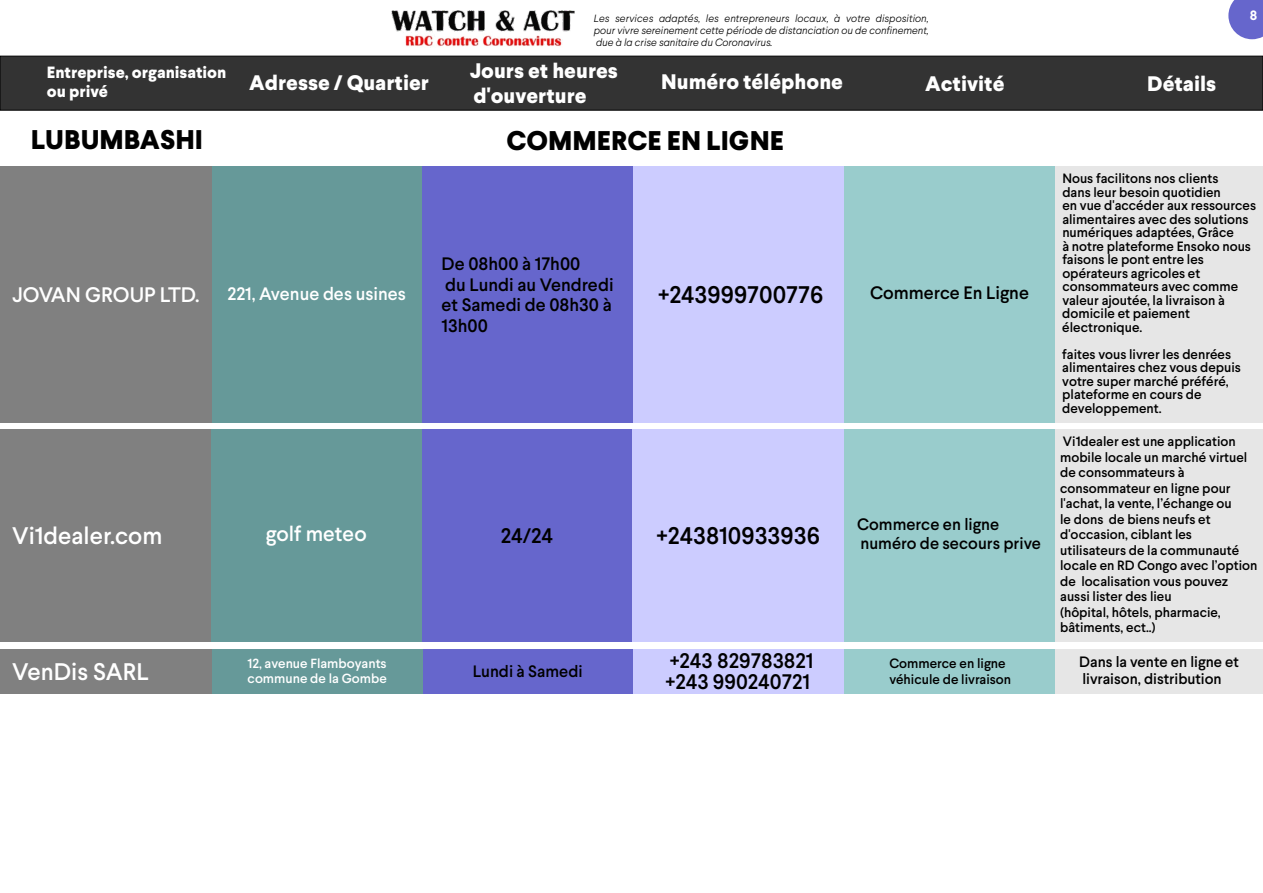
<style>
.page{position:relative;width:1263px;height:893px;background:#fff}
.page>*{position:absolute;margin:0;border:0;box-sizing:border-box;transform-origin:0 0}
.t1{font:800 27px "Larsseit";color:#000}
.t2{font:500 24px "Larsseit";color:#000}
.t3{font:500 24px "Larsseit";color:#fff}
.t4{font:800 21px/24.6px "Larsseit";color:#fff}
.t5{font:500 21px/21px "Larsseit";color:#000;text-align:right}
.t6{font:500 21px "Larsseit";color:#fff}
.t7{font:500 18px/20.7px "Larsseit";color:#000}
.t8{font:500 18px "Larsseit";color:#fff}
.t9{font:500 16.5px/18.9px "Larsseit";color:#000}
.t10{font:800 16.35px/19px "Larsseit";color:#fff}
.t11{font:500 15px/17.2px "Larsseit";color:#000}
.t12{font:500 13.5px/13.5px "Larsseit";color:#000}
.t13{font:700 13.5px "Larsseit";color:#fff}
.t14{font:500 13.2px/15px "Larsseit";color:#fff}
.t15{font:italic 300 10.5px/11.9px "Larsseit";color:#000;text-align:justify}
</style>
<div class="page">
<div style="left:211px;top:166px;width:211px;height:257px;background:#699"></div>
<div style="left:422px;top:166px;width:211px;height:257px;background:#66c"></div>
<div style="left:633px;top:166px;width:211px;height:257px;background:#ccf"></div>
<div style="left:844px;top:166px;width:211px;height:257px;background:#9cc"></div>
<div style="left:1055px;top:166px;width:208px;height:257px;background:#e6e6e6"></div>
<div style="left:0;top:166px;width:211px;height:257px;background:#808080"></div>
<div style="left:1054px;top:429px;width:209px;height:212px;background:#e6e6e6"></div>
<div style="left:211px;top:429px;width:211px;height:212px;background:#699"></div>
<div style="left:422px;top:429px;width:210px;height:212px;background:#66c"></div>
<div style="left:632px;top:429px;width:212px;height:212px;background:#ccf"></div>
<div style="left:844px;top:429px;width:210px;height:212px;background:#9cc"></div>
<div style="left:0;top:429px;width:211px;height:212px;background:#808080"></div>
<div style="left:212px;top:649px;width:211px;height:44px;background:#699"></div>
<div style="left:423px;top:649px;width:210px;height:44px;background:#66c"></div>
<div style="left:633px;top:649px;width:212px;height:44px;background:#ccf"></div>
<div style="left:845px;top:649px;width:210px;height:44px;background:#9cc"></div>
<div style="left:1055px;top:649px;width:208px;height:44px;background:#e6e6e6"></div>
<div style="left:1px;top:649px;width:211px;height:44px;background:#808080"></div>
<svg style="left:0;top:55px;width:1263px;height:56px;fill:#333"></svg>
<img style="left:391px;top:10px;width:184px;height:37px">
<svg style="left:1228px;top:0;width:35px;height:39px"></svg>
<p class="t15" style="left:594px;top:14px;width:336px">Les services adaptés, les entrepreneurs locaux, à votre disposition, pour vivre sereinement cette période de distanciation ou de confinement, due à la crise sanitaire du Coronavirus.</p>
<p class="t10" style="left:47px;top:64px;width:181px">Entreprise, organisation ou privé</p>
<h3 class="t4" style="left:470px;top:61px;width:150px">Jours et heures d'ouverture</h3>
<h3 class="t4" style="left:249px;top:72px;width:181px">Adresse / Quartier</h3>
<h3 class="t4" style="left:661px;top:71px;width:183px">Numéro téléphone</h3>
<h3 class="t4" style="left:925px;top:73px;width:81px">Activité</h3>
<h3 class="t4" style="left:1147px;top:73px;width:70px">Détails</h3>
<h1 class="t1" style="left:31px;top:129px;width:174px">LUBUMBASHI</h1>
<h1 class="t1" style="left:506px;top:130px;width:279px">COMMERCE EN LIGNE</h1>
<p class="t13" style="left:1250px;top:11px;width:9px">8</p>
<h3 class="t7" style="left:442px;top:255px;width:174px">De 08h00 à 17h00<br>du Lundi au Vendredi et Samedi de 08h30 à<br>13h00</h3>
<h3 class="t6" style="left:12px;top:286px;width:189px">JOVAN GROUP LTD.</h3>
<h3 class="t8" style="left:227px;top:287px;width:180px">221, Avenue des usines</h3>
<h2 class="t2" style="left:658px;top:285px;width:167px">+243999700776</h2>
<h3 class="t7" style="left:870px;top:284px;width:160px">Commerce En Ligne</h3>
<h2 class="t3" style="left:12px;top:526px;width:152px">Vi1dealer.com</h2>
<h2 class="t2" style="left:657px;top:526px;width:165px">+243810933936</h2>
<p class="t9" style="left:857px;top:516px;width:185px">Commerce en ligne numéro de secours prive</p>
<h3 class="t6" style="left:266px;top:525px;width:102px">golf meteo</h3>
<h3 class="t5" style="left:501px;top:527px;width:54px">24/24</h3>
<p class="t12" style="left:1062px;top:173px;width:195px">Nous facilitons nos clients<br>dans leur besoin quotidien<br>en vue d'accéder aux ressources alimentaires avec des solutions numériques adaptées, Grâce<br>à notre plateforme Ensoko nous faisons le pont entre les opérateurs agricoles et consommateurs avec comme valeur ajoutée, la livraison à domicile et paiement électronique.</p>
<p class="t12" style="left:1062px;top:348px;width:180px">faites vous livrer les denrées alimentaires chez vous depuis votre super marché préféré, plateforme en cours de developpement.</p>
<p class="t12" style="left:1060px;top:435px;width:199px;line-height:15.5px">Vi1dealer est une application mobile locale un marché virtuel de consommateurs à consommateur en ligne pour l'achat, la vente, l’échange ou<br>le dons de biens neufs et d'occasion, ciblant les utilisateurs de la communauté locale en RD Congo avec l’option de localisation vous pouvez aussi lister des lieu<br>(hôpital, hôtels, pharmacie, bâtiments, ect..)</p>
<h2 class="t3" style="left:54px;top:662px;width:103px">BRALIMA</h2>
<h3 class="t5" style="left:666px;top:652px;width:148px">+243 999956155<br>107187</h3>
<h3 class="t5" style="left:665px;top:652px;width:149px;text-align:left">+243 829783821 +243 990240721</h3>
<p class="t12" style="left:889px;top:657px;width:123px;line-height:15.6px">Commerce en ligne véhicule de livraison</p>
<p class="t14" style="left:248px;top:657px;width:141px">12, avenue Flamboyants commune de la Gombe</p>
<p class="t9" style="left:473px;top:663px;width:112px">Lundi à Samedi</p>
<p class="t11" style="left:1079px;top:655px;width:161px">Dans la vente en ligne et livraison, distribution</p>
<h2 class="t3" style="left:12px;top:662px;width:138px">VenDis SARL</h2>
<h2 class="t2" style="left:903px;top:662px;width:95px">Boissons</h2>
<h3 class="t5" style="left:1067px;top:663px;width:186px">Livraison à domicile</h3>
</div>
